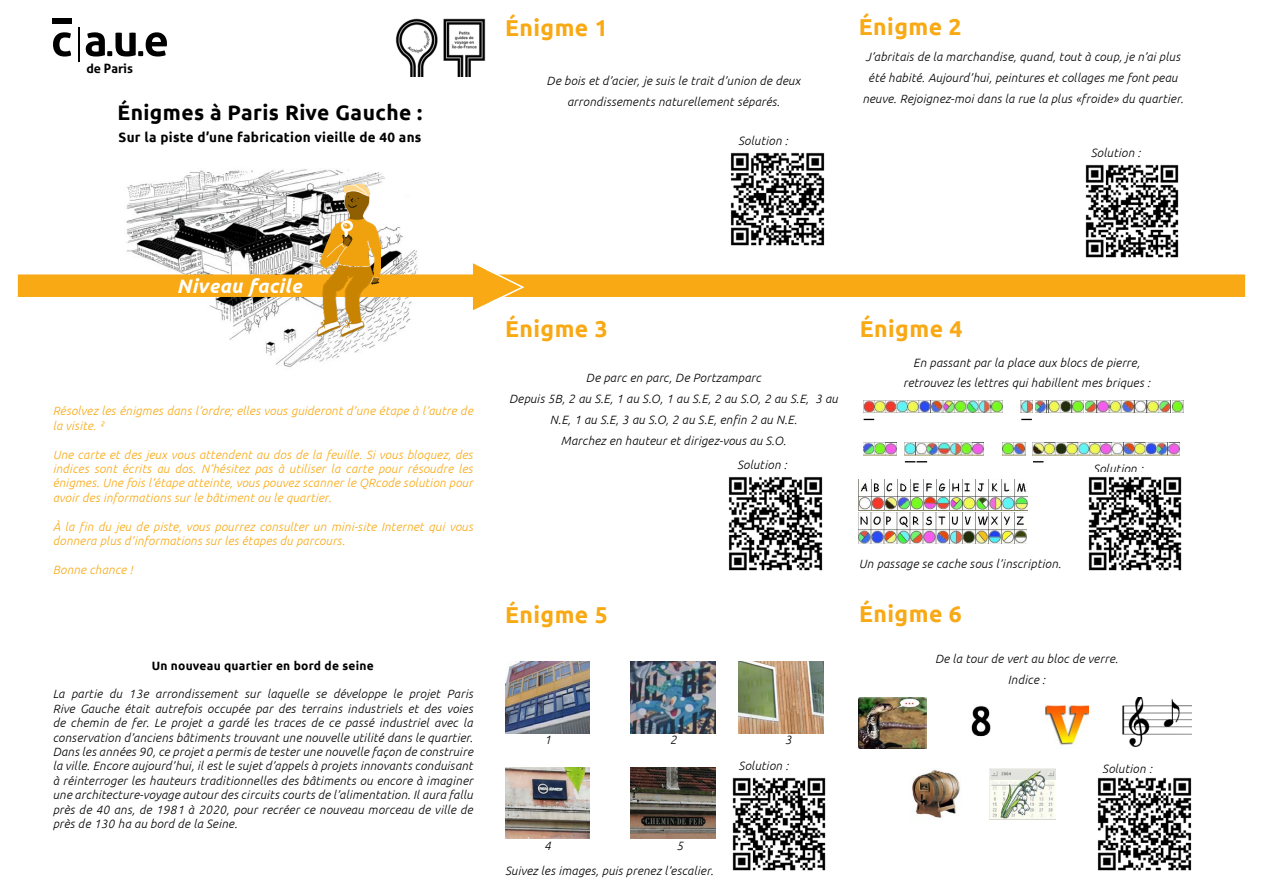
<style>
.page{position:relative;width:1263px;height:893px;background:#fff}
.page>*{position:absolute;margin:0;border:0;box-sizing:border-box;transform-origin:0 0}
.t1{font:700 22.95px "Ubuntu";letter-spacing:.02em;color:#f8a914}
.t2{font:700 21px "Ubuntu";letter-spacing:.02em;color:#000}
.t3{font:italic 700 19.5px "Ubuntu";letter-spacing:.02em;color:#fff}
.t4{font:700 13.5px "Ubuntu";letter-spacing:.02em;color:#000}
.t5{font:700 12.75px "Aller";color:#000}
.t6{font:italic 300 12px/14.4px "Ubuntu";letter-spacing:.02em;color:#000;text-align:center}
.t7{font:italic 300 12px/14.4px "Ubuntu";letter-spacing:.02em;color:#f8a914}
.t8{font:700 12px "Ubuntu";letter-spacing:.02em;color:#000}
</style>
<div class="page">
<img style="left:126px;top:169px;width:292px;height:198px">
<div style="left:18px;top:274px;width:1227px;height:23px;background:#f8a914"></div>
<img style="left:864px;top:400px;width:138px;height:13px">
<svg style="left:1002px;top:442px;width:23px;height:13px"></svg>
<svg style="left:863px;top:442px;width:34px;height:13px"></svg>
<svg style="left:904px;top:442px;width:80px;height:13px"></svg>
<img style="left:1021px;top:400px;width:162px;height:13px">
<img style="left:1032px;top:442px;width:147px;height:13px">
<svg style="left:905px;top:461px;width:22px;height:1px"></svg>
<img style="left:859px;top:479px;width:169px;height:31px">
<img style="left:859px;top:512px;width:167px;height:31px">
<img style="left:858px;top:697px;width:68px;height:51px">
<img style="left:971px;top:705px;width:20px;height:32px">
<img style="left:912px;top:768px;width:48px;height:51px">
<img style="left:1045px;top:705px;width:44px;height:41px">
<img style="left:1122px;top:697px;width:69px;height:50px">
<img style="left:989px;top:768px;width:67px;height:51px">
<img style="left:311px;top:182px;width:69px;height:157px">
<hr style="left:78px;top:27px;width:1px;height:35px;background:#000">
<svg style="left:53px;top:32px;width:18px;height:25px"></svg>
<svg style="left:86px;top:32px;width:81px;height:25px"></svg>
<div style="left:53px;top:18px;width:19px;height:5px;background:#000"></div>
<img style="left:505px;top:661px;width:85px;height:72px">
<img style="left:631px;top:661px;width:84px;height:72px">
<img style="left:739px;top:661px;width:85px;height:72px">
<img style="left:505px;top:767px;width:85px;height:72px">
<img style="left:631px;top:767px;width:84px;height:72px">
<img style="left:395px;top:18px;width:91px;height:59px">
<svg style="left:473px;top:263px;width:53px;height:47px"></svg>
<img style="left:1088px;top:477px;width:94px;height:94px">
<img style="left:1097px;top:777px;width:95px;height:94px">
<img style="left:1085px;top:164px;width:94px;height:94px">
<img style="left:730px;top:152px;width:95px;height:94px">
<img style="left:728px;top:477px;width:95px;height:94px">
<img style="left:732px;top:777px;width:94px;height:94px">
<p class="t5" style="left:86px;top:61px;width:48px">de Paris</p>
<h2 class="t2" style="left:118px;top:100px;width:306px">Énigmes à Paris Rive Gauche :</h2>
<p class="t4" style="left:119px;top:129px;width:304px">Sur la piste d’une fabrication vieille de 40 ans</p>
<h1 class="t1" style="left:505px;top:14px;width:104px">Énigme 1</h1>
<h1 class="t1" style="left:859px;top:13px;width:104px">Énigme 2</h1>
<p class="t6" style="left:547px;top:70px;width:255px;line-height:21px">De bois et d’acier, je suis le trait d’union de deux arrondissements naturellement séparés.</p>
<p class="t6" style="left:738px;top:133px;width:51px">Solution :</p>
<p class="t6" style="left:862px;top:46px;width:322px;line-height:21px">J’abritais de la marchandise, quand, tout à coup, je n’ai plus été habité. Aujourd’hui, peintures et collages me font peau neuve. Rejoignez-moi dans la rue la plus «froide» du quartier.</p>
<p class="t6" style="left:1091px;top:145px;width:51px">Solution :</p>
<h3 class="t3" style="left:177px;top:274px;width:126px">Niveau facile</h3>
<p class="t7" style="left:53px;top:404px;width:422px">Résolvez les énigmes dans l’ordre; elles vous guideront d’une étape à l’autre de la visite. ²</p>
<p class="t7" style="left:53px;top:447px;width:422px;text-align:justify">Une carte et des jeux vous attendent au dos de la feuille. Si vous bloquez, des indices sont écrits au dos. N’hésitez pas à utiliser la carte pour résoudre les énigmes. Une fois l’étape atteinte, vous pouvez scanner le QRcode solution pour avoir des informations sur le bâtiment ou le quartier.</p>
<p class="t7" style="left:53px;top:519px;width:422px">À la fin du jeu de piste, vous pourrez consulter un mini-site Internet qui vous donnera plus d’informations sur les étapes du parcours.</p>
<p class="t7" style="left:53px;top:562px;width:81px">Bonne chance !</p>
<p class="t8" style="left:152px;top:658px;width:223px">Un nouveau quartier en bord de seine</p>
<p class="t6" style="left:53px;top:687px;width:422px;text-align:justify">La partie du 13e arrondissement sur laquelle se développe le projet Paris Rive Gauche était autrefois occupée par des terrains industriels et des voies de chemin de fer. Le projet a gardé les traces de ce passé industriel avec la conservation d’anciens bâtiments trouvant une nouvelle utilité dans le quartier.<br>Dans les années 90, ce projet a permis de tester une nouvelle façon de construire la ville. Encore aujourd’hui, il est le sujet d’appels à projets innovants conduisant à réinterroger les hauteurs traditionnelles des bâtiments ou encore à imaginer une architecture-voyage autour des circuits courts de l’alimentation. Il aura fallu près de 40 ans, de 1981 à 2020, pour recréer ce nouveau morceau de ville de près de 130 ha au bord de la Seine.</p>
<h1 class="t1" style="left:505px;top:315px;width:104px">Énigme 3</h1>
<p class="t6" style="left:509px;top:366px;width:330px;line-height:21px">De parc en parc, De Portzamparc<br>Depuis 5B, 2 au S.E, 1 au S.O, 1 au S.E, 2 au S.O, 2 au S.E, 3 au N.E, 1 au S.E, 3 au S.O, 2 au S.E, enfin 2 au N.E.<br>Marchez en hauteur et dirigez-vous au S.O.</p>
<p class="t6" style="left:737px;top:457px;width:51px">Solution :</p>
<h1 class="t1" style="left:860px;top:315px;width:104px">Énigme 4</h1>
<p class="t6" style="left:903px;top:353px;width:248px;line-height:19.5px">En passant par la place aux blocs de pierre, retrouvez les lettres qui habillent mes briques :</p>
<p class="t6" style="left:1093px;top:461px;width:51px">Solution :</p>
<h1 class="t1" style="left:505px;top:601px;width:104px">Énigme 5</h1>
<p class="t6" style="left:544px;top:732px;width:8px">1</p>
<p class="t6" style="left:670px;top:732px;width:8px">2</p>
<p class="t6" style="left:785px;top:732px;width:8px">3</p>
<p class="t6" style="left:859px;top:556px;width:204px">Un passage se cache sous l’inscription.</p>
<h1 class="t1" style="left:859px;top:600px;width:104px">Énigme 6</h1>
<p class="t6" style="left:935px;top:648px;width:184px;line-height:21px">De la tour de vert au bloc de verre.<br>Indice :</p>
<p class="t6" style="left:739px;top:758px;width:51px">Solution :</p>
<p class="t6" style="left:1102px;top:761px;width:51px">Solution :</p>
<p class="t6" style="left:544px;top:839px;width:8px">4</p>
<p class="t6" style="left:677px;top:839px;width:8px">5</p>
<p class="t6" style="left:505px;top:863px;width:210px">Suivez les images, puis prenez l’escalier.</p>
</div>
